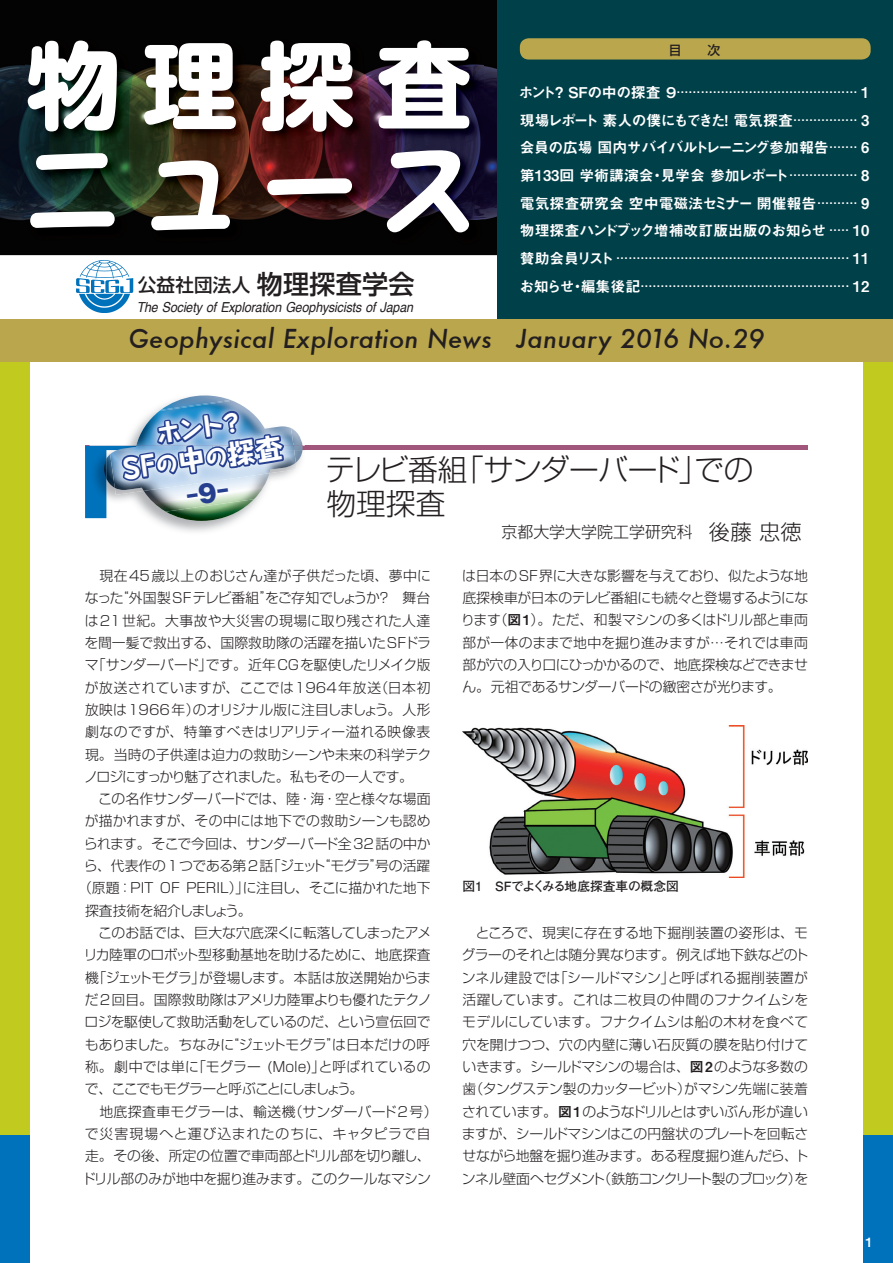
<style>
.page{position:relative;width:893px;height:1263px;background:#fff}
.page>*{position:absolute;margin:0;border:0;box-sizing:border-box;transform-origin:0 0}
.t1{font:700 95.7px "Shin M Go Pro";color:#fff}
.t2{font:700 95.7px "Capie N Std";color:#fff}
.t3{font:300 29.7px/34px "Shin Go Pro";letter-spacing:-.015em;color:#231f20}
.t4{font:800 27.6px "Taka Hand Std";color:#fff}
.t5{font:italic 500 25.5px "Futura";letter-spacing:.01em;color:#231f20}
.t6{font:800 24.15px "Taka Hand Std";color:#fff}
.t7{font:500 18.6px "Shin Go Pro";letter-spacing:.01em;color:#231f20}
.t8{font:300 15.9px "Shin Go Pro";color:#231f20}
.t9{font:14.85px/27.6px "Midashi Go Pro MB31";color:#fff;text-align:justify}
.t10{font:300 13.8px/22.4px "Shin Go Pro";letter-spacing:-.01em;color:#231f20;text-align:justify}
.t11{font:300 13.8px "Shin Go Pro";letter-spacing:.015em;color:#231f20}
.t12{font:300 13.8px "Shin Go Pro";letter-spacing:.02em;color:#231f20}
.t13{font:300 13.8px "Shin Go Pro";letter-spacing:.03em;color:#231f20}
.t14{font:italic 13.8px "Helvetica";letter-spacing:-.01em;color:#231f20;scale:.9 1}
.t15{font:300 13.8px "Shin Go Pro";letter-spacing:-.03em;color:#231f20}
.t16{font:300 13.8px "Shin Go Pro";letter-spacing:-.05em;color:#231f20}
.t17{font:300 13.8px "Shin Go Pro";letter-spacing:.01em;color:#231f20}
.t18{font:300 13.8px "Shin Go Pro";letter-spacing:.05em;color:#231f20}
.t19{font:300 13.8px "Shin Go Pro";letter-spacing:-.075em;color:#231f20}
.t20{font:500 12.75px/27.6px "Gothic MB101 Pro";color:#fff}
.t21{font:700 12.75px "Futo Go B101 Pro";letter-spacing:-.01em;color:#231f20}
.t22{font:500 12.75px "Shin Go Pro";color:#231f20}
.t23{font:12.75px "Midashi Go Pro MB31";color:#fff}
.s1{font-size:26.1px}
.s2{font-family:"Midashi Go Pro MB31";font-weight:400;font-size:14.85px}
.s3{font-size:22.35px}
.s4{font-size:21.3px}
.s5{font-family:"Midashi Go Pro MB31";font-weight:400}
</style>
<div class="page">
<div style="left:0;top:0;width:30px;height:1263px;background:#c1cb1f"></div>
<div style="left:0;top:0;width:893px;height:319px;background:#fff"></div>
<img style="left:0;top:0;width:497px;height:255px">
<div style="left:863px;top:0;width:30px;height:1263px;background:#c1cb1f"></div>
<div style="left:497px;top:0;width:396px;height:319px;background:#004049"></div>
<div style="left:0;top:319px;width:893px;height:42px;background:#baa64c"></div>
<img style="left:76px;top:260px;width:58px;height:52px">
<div style="left:0;top:1135px;width:30px;height:128px;background:#0072bc"></div>
<div style="left:863px;top:1135px;width:30px;height:128px;background:#0072bc"></div>
<hr style="left:85px;top:446px;width:723px;height:4px;background:#a1577b">
<img style="left:166px;top:518px;width:78px;height:3px">
<img style="left:169px;top:395px;width:64px;height:6px">
<img style="left:154px;top:401px;width:93px;height:8px">
<img style="left:26px;top:38px;width:458px;height:208px">
<div style="left:520px;top:38px;width:351px;height:22px;background:#baa64c;border-radius:9px"></div>
<img style="left:462px;top:725px;width:346px;height:152px">
<img style="left:85px;top:409px;width:218px;height:109px">
<h1 class="t1" style="left:26px;top:8px;width:448px">物理探査</h1>
<h1 class="t2" style="left:24px;top:118px;width:452px">ニュース</h1>
<h3 class="t7" style="left:138px;top:269px;width:278px">公益社団法人 <span class="s1">物理探査学会</span></h3>
<p class="t14" style="left:137px;top:296px;width:309px">The Society of Exploration Geophysicists of Japan</p>
<p class="t22" style="left:669px;top:39px;width:53px">目　　次</p>
<p class="t20" style="left:519px;top:73px;width:352px"><span class="s2">ホント？ SFの中の探査 ９</span>............................................. <span class="s2">1</span></p>
<p class="t9" style="left:520px;top:105px;width:351px">現場レポート 素人の僕にもできた! 電気探査 <sup>................</sup> 3会員の広場 国内サバイバルトレーニング参加報告 <sup>.......</sup> 6第133回 学術講演会・見学会 参加レポート <sup>.................</sup> 8電気探査研究会 空中電磁法セミナー 開催報告 <sup>..........</sup> 9物理探査ハンドブック増補改訂版出版のお知らせ <sup>.....</sup> 10</p>
<p class="t20" style="left:520px;top:239px;width:351px"><span class="s2">賛助会員リスト</span> .......................................................... <span class="s2">11お知らせ・編集後記</span> .................................................... <span class="s2">12</span></p>
<h3 class="t5" style="left:128px;top:321px;width:637px">Geophysical Exploration News January 2016 No.29</h3>
<h3 class="t6" style="left:154px;top:417px;width:89px;rotate:-8deg">ホント？</h3>
<h3 class="t4" style="left:120px;top:450px;width:163px;rotate:-8deg">SF<span class="s3">の</span>中<span class="s3">の</span>探査</h3>
<h2 class="t3" style="left:326px;top:449px;width:429px">テレビ番組「サンダーバード」での物理探査</h2>
<p class="t8" style="left:501px;top:519px;width:302px">京都大学大学院工学研究科　<span class="s4">後藤 忠徳</span></p>
<p class="t13" style="left:85px;top:564px;width:347px">　現在45歳以上のおじさん達が子供だった頃、夢中に</p>
<p class="t10" style="left:85px;top:585px;width:347px">なった“外国製SFテレビ番組”をご存知でしょうか？　舞台</p>
<p class="t13" style="left:85px;top:609px;width:347px">は21世紀。大事故や大災害の現場に取り残された人達</p>
<p class="t10" style="left:85px;top:630px;width:348px">を間一髪で救出する、国際救助隊の活躍を描いたSFドラ</p>
<p class="t10" style="left:85px;top:652px;width:347px">マ「サンダーバード」です。近年CGを駆使したリメイク版</p>
<p class="t11" style="left:85px;top:676px;width:347px">が放送されていますが、ここでは1964年放送（日本初</p>
<p class="t10" style="left:85px;top:697px;width:347px">放映は1966年）のオリジナル版に注目しましょう。人形</p>
<p class="t12" style="left:85px;top:721px;width:347px">劇なのですが、特筆すべきはリアリティー溢れる映像表</p>
<p class="t11" style="left:85px;top:743px;width:348px">現。当時の子供達は迫力の救助シーンや未来の科学テク</p>
<p class="t16" style="left:84px;top:765px;width:331px">ノロジにすっかり魅了されました。私もその一人です。</p>
<p class="t10" style="left:85px;top:786px;width:347px">　この名作サンダーバードでは、陸・海・空と様々な場面</p>
<p class="t17" style="left:85px;top:810px;width:347px">が描かれますが、その中には地下での救助シーンも認め</p>
<p class="t10" style="left:84px;top:831px;width:348px">られます。そこで今回は、サンダーバード全32話の中か</p>
<p class="t10" style="left:84px;top:853px;width:348px">ら、代表作の1つである第2話「ジェット“モグラ”号の活躍</p>
<p class="t10" style="left:78px;top:875px;width:354px">（原題：PIT OF PERIL）」に注目し、そこに描かれた地下</p>
<p class="t15" style="left:85px;top:899px;width:168px">探査技術を紹介しましょう。</p>
<p class="t10" style="left:85px;top:920px;width:348px">　このお話では、巨大な穴底深くに転落してしまったアメ</p>
<p class="t10" style="left:84px;top:942px;width:348px">リカ陸軍のロボット型移動基地を助けるために、地底探査</p>
<p class="t15" style="left:85px;top:966px;width:347px">機「ジェットモグラ」が登場します。本話は放送開始からま</p>
<p class="t10" style="left:85px;top:987px;width:348px">だ2回目。国際救助隊はアメリカ陸軍よりも優れたテクノ</p>
<p class="t10" style="left:85px;top:1009px;width:348px">ロジを駆使して救助活動をしているのだ、という宣伝回で</p>
<p class="t10" style="left:85px;top:1031px;width:347px">もありました。ちなみに“ジェットモグラ”は日本だけの呼</p>
<p class="t11" style="left:85px;top:1055px;width:347px">称。劇中では単に「モグラー (Mole)」と呼ばれているの</p>
<p class="t19" style="left:85px;top:1078px;width:280px">で、ここでもモグラーと呼ぶことにしましょう。</p>
<p class="t12" style="left:85px;top:1100px;width:354px">　地底探査車モグラーは、輸送機（サンダーバード2号）</p>
<p class="t18" style="left:85px;top:1122px;width:347px">で災害現場へと運び込まれたのちに、キャタピラで自</p>
<p class="t10" style="left:85px;top:1143px;width:347px">走。その後、所定の位置で車両部とドリル部を切り離し、</p>
<p class="t10" style="left:82px;top:1165px;width:351px">ドリル部のみが地中を掘り進みます。このクールなマシン</p>
<p class="t10" style="left:461px;top:563px;width:348px">は日本のSF界に大きな影響を与えており、似たような地底探検車が日本のテレビ番組にも続々と登場するようになります（<span class="s5">図1</span>）。ただ、和製マシンの多くはドリル部と車両部が一体のままで地中を掘り進みますが…それでは車両部が穴の入り口にひっかかるので、地底探検などできません。元祖であるサンダーバードの緻密さが光ります。</p>
<p class="t21" style="left:462px;top:876px;width:218px">図1　SFでよくみる地底探査車の概念図</p>
<p class="t10" style="left:462px;top:920px;width:349px">　ところで、現実に存在する地下掘削装置の姿形は、モグラーのそれとは随分異なります。例えば地下鉄などのトンネル建設では「シールドマシン」と呼ばれる掘削装置が活躍しています。これは二枚貝の仲間のフナクイムシをモデルにしています。フナクイムシは船の木材を食べて穴を開けつつ、穴の内壁に薄い石灰質の膜を貼り付けていきます。シールドマシンの場合は、<span class="s5">図2</span>のような多数の歯（タングステン製のカッタービット）がマシン先端に装着されています。<span class="s5">図1</span>のようなドリルとはずいぶん形が違いますが、シールドマシンはこの円盤状のプレートを回転させながら地盤を掘り進みます。ある程度掘り進んだら、トンネル壁面へセグメント（鉄筋コンクリート製のブロック）を</p>
<p class="t23" style="left:865px;top:1231px;width:9px">1</p>
</div>
